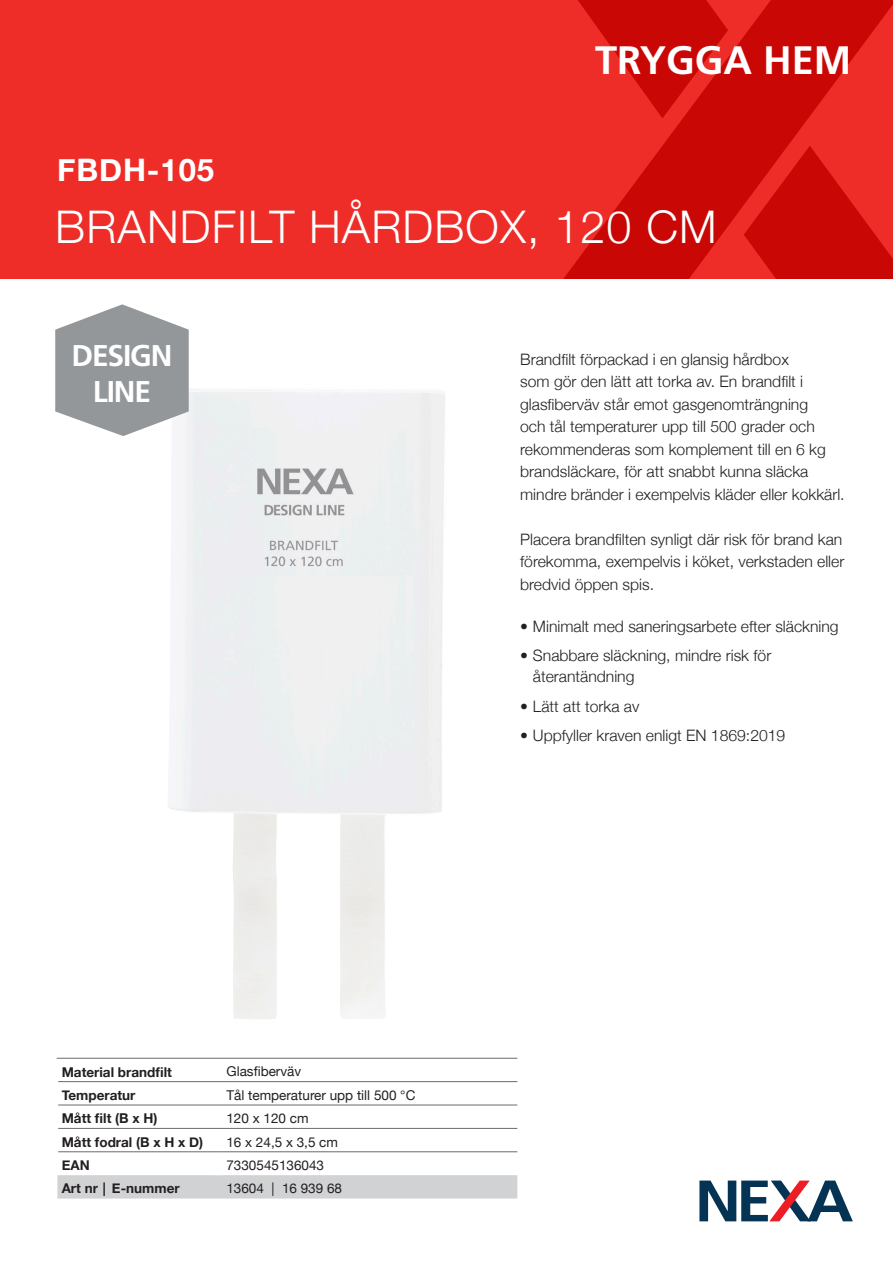
<style>
.page{position:relative;width:893px;height:1263px;background:#fff}
.page>*{position:absolute;margin:0;border:0;box-sizing:border-box;transform-origin:0 0}
.Allmänt_styckeformat{font:300 45px "Helvetica Neue";letter-spacing:.025em;color:#fff}
.Allmänt_styckeformat-2{font:700 39.6px "Frutiger";color:#fff}
.Allmänt_styckeformat-3{font:700 31.05px "Helvetica Neue";letter-spacing:.03em;color:#fff}
.t1{font:700 30px "Frutiger";letter-spacing:-.04em;color:#fff}
.Allmänt_styckeformat-4{font:300 15.75px/22.5px "Helvetica Neue";color:#231f20}
.Allmänt_styckeformat-5{font:13.5px "Helvetica Neue";color:#231f20}
.Allmänt_styckeformat-6{font:700 13.5px "Helvetica Neue";color:#231f20}
</style>
<div class="page">
<img style="left:168px;top:390px;width:277px;height:629px">
<svg style="left:55px;top:304px;width:134px;height:132px"></svg>
<div style="left:0;top:0;width:893px;height:279px;background:#ee2d28"></div>
<svg style="left:563px;top:0;width:330px;height:279px;fill:#c90705"></svg>
<svg style="left:699px;top:1180px;width:154px;height:41px"></svg>
<svg style="left:57px;top:1082px;width:460px;height:116px"></svg>
<div style="left:214px;top:1152px;width:8px;height:23px;background:#fff"></div>
<hr style="left:57px;top:1058px;width:161px;height:1px;background:#6b6b6e">
<hr style="left:218px;top:1058px;width:299px;height:1px;background:#6b6b6e">
<hr style="left:58px;top:1128px;width:160px;height:1px;background:#6b6b6e">
<hr style="left:218px;top:1128px;width:299px;height:1px;background:#6b6b6e">
<hr style="left:58px;top:1081px;width:160px;height:1px;background:#6b6b6e">
<hr style="left:218px;top:1081px;width:299px;height:1px;background:#6b6b6e">
<hr style="left:58px;top:1105px;width:160px;height:1px;background:#6b6b6e">
<hr style="left:218px;top:1105px;width:299px;height:1px;background:#6b6b6e">
<hr style="left:58px;top:1151px;width:160px;height:1px;background:#6b6b6e">
<hr style="left:218px;top:1151px;width:299px;height:1px;background:#6b6b6e">
<p class="Allmänt_styckeformat-3" style="left:57px;top:151px;width:159px">FBDH-105</p>
<p class="Allmänt_styckeformat-2" style="left:595px;top:37px;width:258px">TRYGGA HEM</p>
<p class="Allmänt_styckeformat" style="left:55px;top:200px;width:663px">BRANDFILT HÅRDBOX, 120 CM</p>
<p class="t1" style="left:72px;top:338px;width:102px">DESIGN</p>
<p class="t1" style="left:93px;top:374px;width:60px">LINE</p>
<p class="Allmänt_styckeformat-4" style="left:520px;top:347px;width:326px">Brandfilt förpackad i en glansig hårdbox<br>som gör den lätt att torka av. En brandfilt i glasfiberväv står emot gasgenomträngning<br>och tål temperaturer upp till 500 grader och rekommenderas som komplement till en 6 kg brandsläckare, för att snabbt kunna släcka mindre bränder i exempelvis kläder eller kokkärl.</p>
<p class="Allmänt_styckeformat-4" style="left:520px;top:527px;width:326px">Placera brandfilten synligt där risk för brand kan förekomma, exempelvis i köket, verkstaden eller bredvid öppen spis.</p>
<p class="Allmänt_styckeformat-4" style="left:520px;top:614px;width:320px">• Minimalt med saneringsarbete efter släckning</p>
<p class="Allmänt_styckeformat-4" style="left:533px;top:645px;width:240px;line-height:21px;text-indent:-13px">• Snabbare släckning, mindre risk för återantändning</p>
<p class="Allmänt_styckeformat-4" style="left:520px;top:694px;width:121px">• Lätt att torka av</p>
<p class="Allmänt_styckeformat-4" style="left:520px;top:724px;width:267px">• Uppfyller kraven enligt EN 1869:2019</p>
<p class="Allmänt_styckeformat-6" style="left:62px;top:1063px;width:112px">Material brandfilt</p>
<p class="Allmänt_styckeformat-5" style="left:226px;top:1063px;width:76px">Glasfiberväv</p>
<p class="Allmänt_styckeformat-6" style="left:62px;top:1087px;width:75px">Temperatur</p>
<p class="Allmänt_styckeformat-5" style="left:226px;top:1087px;width:190px">Tål temperaturer upp till 500 °C</p>
<p class="Allmänt_styckeformat-6" style="left:62px;top:1110px;width:97px">Mått filt (B x H)</p>
<p class="Allmänt_styckeformat-5" style="left:226px;top:1110px;width:84px">120 x 120 cm</p>
<p class="Allmänt_styckeformat-6" style="left:62px;top:1133px;width:143px">Mått fodral (B x H x D)</p>
<p class="Allmänt_styckeformat-5" style="left:226px;top:1134px;width:113px">16 x 24,5 x 3,5 cm</p>
<p class="Allmänt_styckeformat-6" style="left:62px;top:1157px;width:29px">EAN</p>
<p class="Allmänt_styckeformat-5" style="left:226px;top:1157px;width:99px">7330545136043</p>
<p class="Allmänt_styckeformat-6" style="left:62px;top:1180px;width:119px">Art nr | E-nummer</p>
<p class="Allmänt_styckeformat-5" style="left:226px;top:1180px;width:117px">13604 | 16 939 68</p>
</div>
